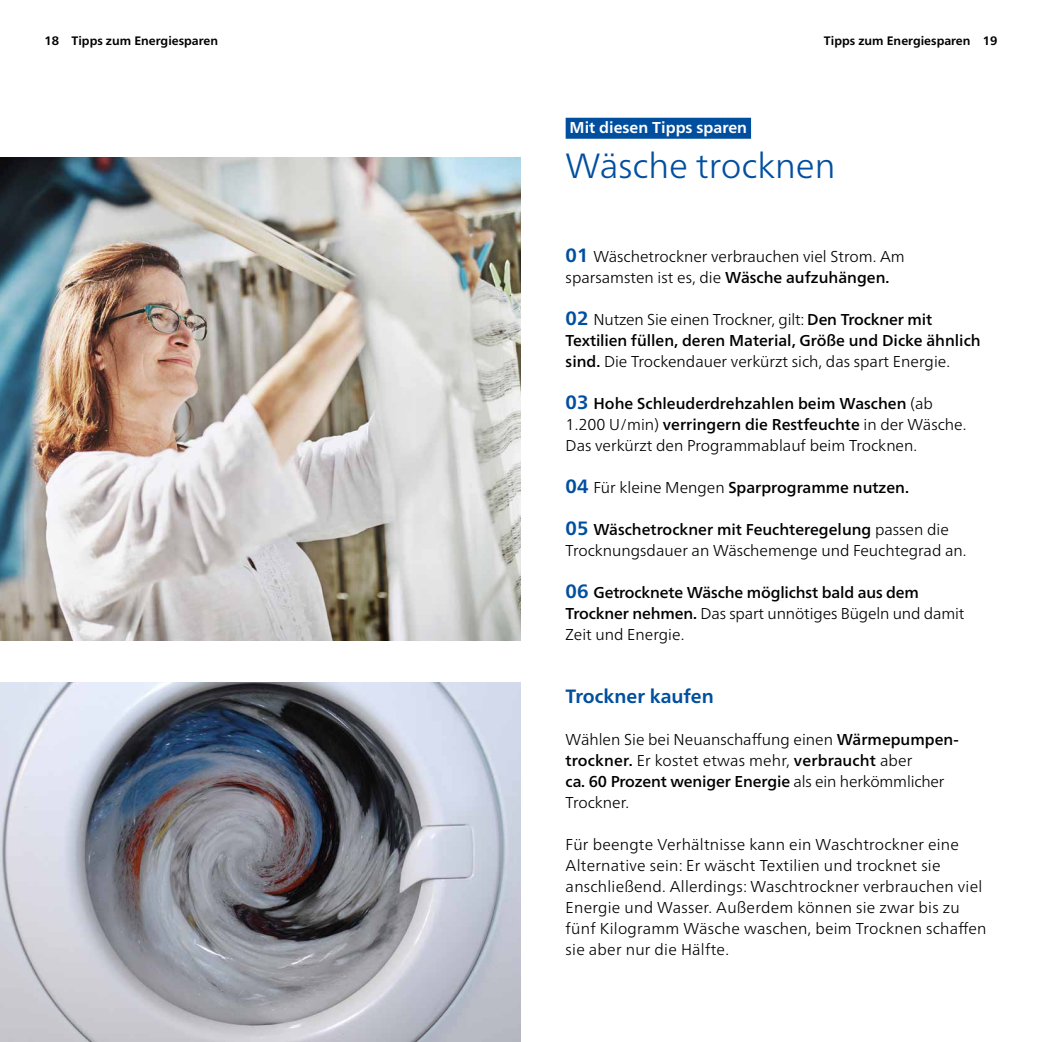
<style>
.page{position:relative;width:1042px;height:1042px;background:#fff}
.page>*{position:absolute;margin:0;border:0;box-sizing:border-box;transform-origin:0 0}
.t1{font:300 35px "Frutiger Neue LT Pro";color:#004f9f}
.t2{font:700 19.25px "Frutiger Neue LT Pro";color:#004f9f}
.t3{font:300 15.75px/21px "Frutiger Neue LT Pro";color:#000}
.t4{font:500 15.75px/21px "Frutiger Neue LT Pro";letter-spacing:-.01em;color:#000}
.t5{font:700 15.75px "Frutiger Neue LT Pro";color:#fff}
.t6{font:700 12.25px "Frutiger Neue LT Pro";color:#000}
.s1{font-weight:700;font-size:19.25px;color:#004f9f}
.s2{font-weight:500}
.s3{font-weight:300}
</style>
<div class="page">
<div style="left:566px;top:118px;width:185px;height:21px;background:#004f9f"></div>
<img style="left:0;top:157px;width:521px;height:483px">
<img style="left:0;top:682px;width:521px;height:360px">
<p class="t6" style="left:45px;top:33px;width:175px">18 Tipps zum Energiesparen</p>
<p class="t6" style="left:824px;top:33px;width:175px">Tipps zum Energiesparen 19</p>
<p class="t5" style="left:569px;top:119px;width:179px">Mit diesen Tipps sparen</p>
<h1 class="t1" style="left:566px;top:145px;width:271px">Wäsche trocknen</h1>
<p class="t3" style="left:566px;top:246px;width:341px"><span class="s1">01</span> Wäschetrockner verbrauchen viel Strom. Am sparsamsten ist es, die <span class="s2">Wäsche aufzuhängen.</span></p>
<p class="t3" style="left:566px;top:309px;width:417px"><span class="s1">02</span> Nutzen Sie einen Trockner, gilt: <span class="s2">Den Trockner mit<br>Textilien füllen, deren Material, Größe und Dicke ähnlich sind.</span> Die Trockendauer verkürzt sich, das spart Energie.</p>
<p class="t3" style="left:566px;top:393px;width:402px"><span class="s1">03</span> <span class="s2">Hohe Schleuderdrehzahlen beim Waschen</span> (ab<br>1.200 U/min) <span class="s2">verringern die Restfeuchte</span> in der Wäsche.<br>Das verkürzt den Programmablauf beim Trocknen.</p>
<p class="t4" style="left:566px;top:477px;width:345px"><span class="s1">04</span> <span class="s3">Für kleine Mengen</span> Sparprogramme nutzen.</p>
<p class="t3" style="left:566px;top:519px;width:402px"><span class="s1">05</span> <span class="s2">Wäschetrockner mit Feuchteregelung</span> passen die<br>Trocknungsdauer an Wäschemenge und Feuchtegrad an.</p>
<p class="t4" style="left:566px;top:582px;width:400px"><span class="s1">06</span> Getrocknete Wäsche möglichst bald aus dem<br>Trockner nehmen. <span class="s3">Das spart unnötiges Bügeln und damit<br>Zeit und Energie.</span></p>
<p class="t2" style="left:566px;top:685px;width:150px">Trockner kaufen</p>
<p class="t3" style="left:566px;top:729px;width:393px">Wählen Sie bei Neuanschaffung einen <span class="s2">Wärmepumpen&shy;trockner.</span> Er kostet etwas mehr, <span class="s2">verbraucht</span> aber<br><span class="s2">ca. 60 Prozent weniger Energie</span> als ein herkömmlicher Trockner.</p>
<p class="t3" style="left:566px;top:834px;width:422px">Für beengte Verhältnisse kann ein Waschtrockner eine Alternative sein: Er wäscht Textilien und trocknet sie anschließend. Allerdings: Waschtrockner verbrauchen viel Energie und Wasser. Außerdem können sie zwar bis zu fünf Kilogramm Wäsche waschen, beim Trocknen schaffen sie aber nur die Hälfte.</p>
</div>
